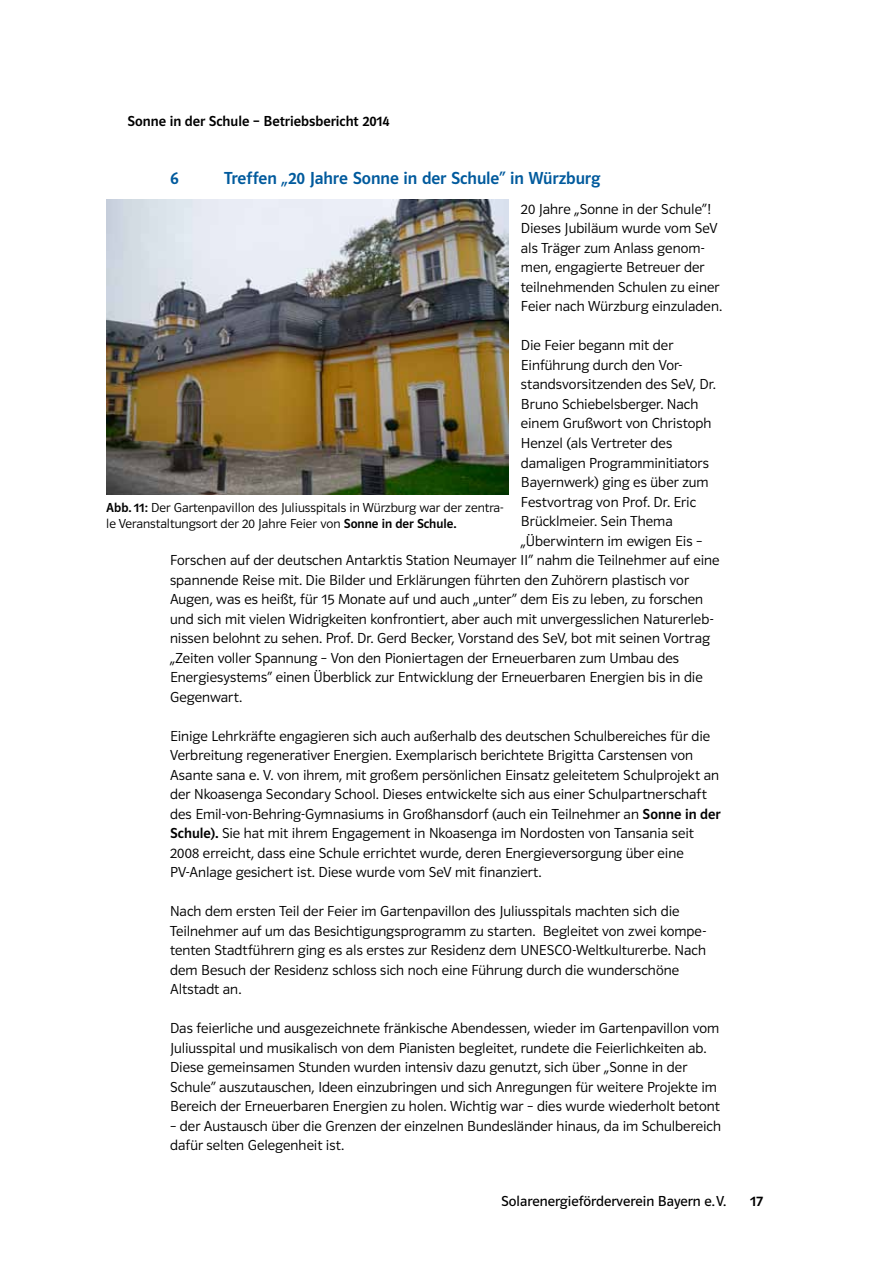
<style>
.page{position:relative;width:893px;height:1263px;background:#fff}
.page>*{position:absolute;margin:0;border:0;box-sizing:border-box;transform-origin:0 0}
.t1{font:18px "Polo 11 K Krftg";letter-spacing:-.005em;color:#005a9d}
.t2{font:15px/19.5px "Polo 11 K Leicht";letter-spacing:.005em;color:#000}
.t3{font:15px "Polo 11 K Krftg";color:#000}
.t4{font:15px "Polo 11 K Buch";color:#000}
.t5{font:13.5px/16.2px "Polo 11 K Leicht";color:#000}
.s1{font-family:"Polo 11 K Krftg"}
</style>
<div class="page">
<img style="left:106px;top:199px;width:402px;height:295px">
<p class="t3" style="left:128px;top:113px;width:264px">Sonne in der Schule – Betriebsbericht 2014</p>
<p class="t1" style="left:170px;top:169px;width:10px">6</p>
<p class="t1" style="left:224px;top:169px;width:378px">Treffen „20 Jahre Sonne in der Schule“ in Würzburg</p>
<p class="t2" style="left:521px;top:199px;width:203px">20 Jahre „Sonne in der Schule“!<br>Dieses Jubiläum wurde vom SeV als Träger zum Anlass genom&shy;men, engagierte Betreuer der teilnehmenden Schulen zu einer<br>Feier nach Würzburg einzuladen.</p>
<p class="t2" style="left:521px;top:336px;width:154px">Die Feier begann mit der</p>
<p class="t2" style="left:521px;top:355px;width:163px">Einführung durch den Vor-</p>
<p class="t2" style="left:521px;top:375px;width:196px">standsvorsitzenden des SeV, Dr.</p>
<p class="t2" style="left:521px;top:394px;width:179px">Bruno Schiebelsberger. Nach</p>
<p class="t2" style="left:521px;top:414px;width:192px">einem Grußwort von Christoph</p>
<p class="t2" style="left:521px;top:433px;width:153px">Henzel (als Vertreter des</p>
<p class="t2" style="left:521px;top:453px;width:190px">damaligen Programminitiators</p>
<p class="t2" style="left:521px;top:472px;width:189px">Bayernwerk) ging es über zum</p>
<p class="t2" style="left:521px;top:492px;width:177px">Festvortrag von Prof. Dr. Eric</p>
<p class="t2" style="left:521px;top:511px;width:153px">Brücklmeier. Sein Thema</p>
<p class="t2" style="left:521px;top:531px;width:183px">„Überwintern im ewigen Eis –</p>
<p class="t2" style="left:170px;top:550px;width:551px">Forschen auf der deutschen Antarktis Station Neumayer II“ nahm die Teilnehmer auf eine</p>
<p class="t2" style="left:170px;top:570px;width:520px">spannende Reise mit. Die Bilder und Erklärungen führten den Zuhörern plastisch vor</p>
<p class="t2" style="left:170px;top:589px;width:535px">Augen, was es heißt, für 15 Monate auf und auch „unter“ dem Eis zu leben, zu forschen</p>
<p class="t2" style="left:170px;top:609px;width:545px">und sich mit vielen Widrigkeiten konfrontiert, aber auch mit unvergesslichen Naturerleb-</p>
<p class="t2" style="left:170px;top:628px;width:541px">nissen belohnt zu sehen. Prof. Dr. Gerd Becker, Vorstand des SeV, bot mit seinen Vortrag</p>
<p class="t2" style="left:170px;top:648px;width:511px">„Zeiten voller Spannung – Von den Pioniertagen der Erneuerbaren zum Umbau des</p>
<p class="t2" style="left:170px;top:667px;width:534px">Energiesystems“ einen Überblick zur Entwicklung der Erneuerbaren Energien bis in die</p>
<p class="t2" style="left:170px;top:687px;width:73px">Gegenwart.</p>
<p class="t2" style="left:170px;top:726px;width:552px">Einige Lehrkräfte engagieren sich auch außerhalb des deutschen Schulbereiches für die Verbreitung regenerativer Energien. Exemplarisch berichtete Brigitta Carstensen von Asante sana e. V. von ihrem, mit großem persönlichen Einsatz geleitetem Schulprojekt an der Nkoasenga Secondary School. Dieses entwickelte sich aus einer Schulpartnerschaft des Emil-von-Behring-Gymnasiums in Großhansdorf (auch ein Teilnehmer an <span class="s1">Sonne in der Schule).</span> Sie hat mit ihrem Engagement in Nkoasenga im Nordosten von Tansania seit 2008 erreicht, dass eine Schule errichtet wurde, deren Energieversorgung über eine PV-Anlage gesichert ist. Diese wurde vom SeV mit finanziert.</p>
<p class="t2" style="left:170px;top:901px;width:538px">Nach dem ersten Teil der Feier im Gartenpavillon des Juliusspitals machten sich die Teilnehmer auf um das Besichtigungsprogramm zu starten. Begleitet von zwei kompe&shy;tenten Stadtführern ging es als erstes zur Residenz dem UNESCO-Weltkulturerbe. Nach dem Besuch der Residenz schloss sich noch eine Führung durch die wunderschöne Altstadt an.</p>
<p class="t2" style="left:170px;top:1018px;width:551px">Das feierliche und ausgezeichnete fränkische Abendessen, wieder im Gartenpavillon vom Juliusspital und musikalisch von dem Pianisten begleitet, rundete die Feierlichkeiten ab.<br>Diese gemeinsamen Stunden wurden intensiv dazu genutzt, sich über „Sonne in der Schule“ auszutauschen, Ideen einzubringen und sich Anregungen für weitere Projekte im Bereich der Erneuerbaren Energien zu holen. Wichtig war – dies wurde wiederholt betont</p>
<p class="t2" style="left:170px;top:1116px;width:552px">– der Austausch über die Grenzen der einzelnen Bundesländer hinaus, da im Schulbereich dafür selten Gelegenheit ist.</p>
<p class="t5" style="left:106px;top:499px;width:399px"><span class="s1">Abb. 11:</span> Der Gartenpavillon des Juliusspitals in Würzburg war der zentra&shy;le Veranstaltungsort der 20 Jahre Feier von <span class="s1">Sonne in der Schule.</span></p>
<p class="t4" style="left:501px;top:1193px;width:226px">Solarenergieförderverein Bayern e.V.</p>
<p class="t3" style="left:750px;top:1193px;width:14px">17</p>
</div>
